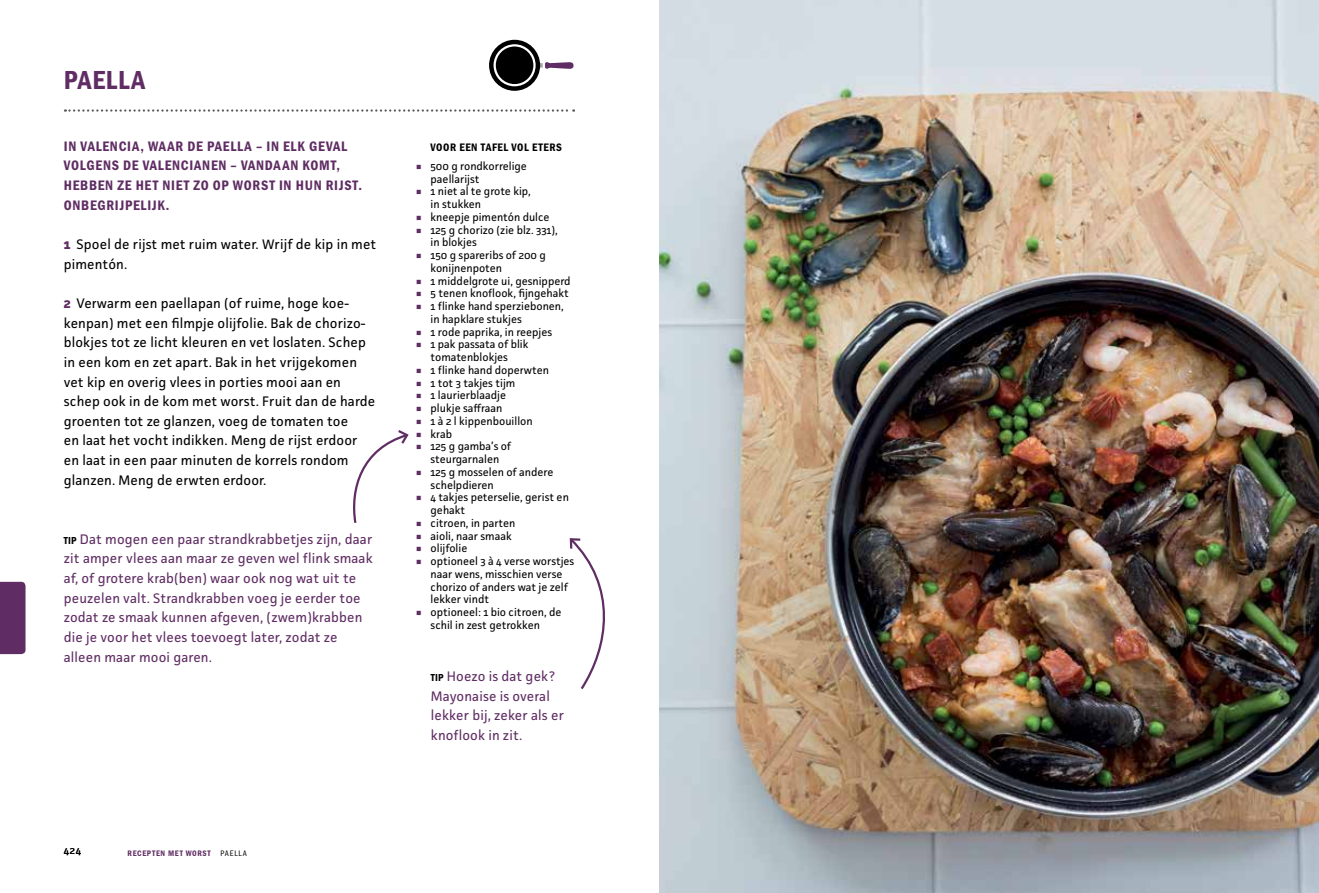
<style>
.page{position:relative;width:1319px;height:893px;background:#fff}
.page>*{position:absolute;margin:0;border:0;box-sizing:border-box;transform-origin:0 0}
.t1{font:39.15px "Franklin Gothic URW Con Boo";color:#5f2d63;scale:1.15 1}
.t2{font:27px "Franklin Gothic URW Con Dem";letter-spacing:.025em;color:#5f2d63}
.t3{font:14.25px/19.6px "Franklin Gothic URW Con Dem";letter-spacing:.05em;color:#5f2d63}
.t4{font:13.8px/19.6px "Facit";letter-spacing:.01em;color:#000}
.t5{font:13.8px/19.6px "Facit";letter-spacing:.01em;color:#5f2d63}
.t6{font:11.25px/12.8px "Facit";color:#000}
.t7{font:11.25px "Franklin Gothic URW Con Dem";letter-spacing:.05em;color:#000}
.t8{font:10.95px "Facit";color:#000}
.t9{font:8.25px "Franklin Gothic URW Con Dem";letter-spacing:.075em;color:#5f2d63}
.s1{font-weight:700;font-size:14.1px;color:#5f2d63}
.s2{font-family:"Franklin Gothic URW Con Dem";font-size:10.5px;color:#000}
.s3{font-family:"Franklin Gothic URW Con Boo";color:#000}
</style>
<div class="page">
<div style="left:0;top:582px;width:26px;height:72px;background:#5f2d63"></div>
<svg style="left:65px;top:109px;width:509px;height:3px"></svg>
<svg style="left:569px;top:538px;width:36px;height:151px"></svg>
<svg style="left:540px;top:62px;width:34px;height:7px"></svg>
<svg style="left:489px;top:40px;width:51px;height:51px;background:#171717"></svg>
<div style="left:493px;top:44px;width:42px;height:42px;border:2px solid #fff;border-radius:50%"></div>
<img style="left:659px;top:0;width:659px;height:893px">
<svg style="left:353px;top:430px;width:56px;height:93px"></svg>
<h2 class="t2" style="left:64px;top:62px;width:83px">PAELLA</h2>
<p class="t3" style="left:64px;top:136px;width:300px">IN VALENCIA, WAAR DE PAELLA – IN ELK GEVAL VOLGENS DE VALENCIANEN – VANDAAN KOMT, HEBBEN ZE HET NIET ZO OP WORST IN HUN RIJST.<br>ONBEGRIJPELIJK.</p>
<p class="t4" style="left:64px;top:234px;width:314px"><span class="s1">1</span> Spoel de rijst met ruim water. Wrijf de kip in met pimentón.</p>
<p class="t4" style="left:64px;top:293px;width:313px"><span class="s1">2</span> Verwarm een paellapan (of ruime, hoge koe&shy;kenpan) met een filmpje olijfolie. Bak de chorizo&shy;blokjes tot ze licht kleuren en vet loslaten. Schep in een kom en zet apart. Bak in het vrijgekomen vet kip en overig vlees in porties mooi aan en schep ook in de kom met worst. Fruit dan de harde groenten tot ze glanzen, voeg de tomaten toe<br>en laat het vocht indikken. Meng de rijst erdoor en laat in een paar minuten de korrels rondom glanzen. Meng de erwten erdoor.</p>
<p class="t5" style="left:64px;top:529px;width:310px"><span class="s2">tip</span> Dat mogen een paar strandkrabbetjes zijn, daar zit amper vlees aan maar ze geven wel flink smaak af, of grotere krab(ben) waar ook nog wat uit te peuzelen valt. Strandkrabben voeg je eerder toe zodat ze smaak kunnen afgeven, (zwem)krabben die je voor het vlees toevoegt later, zodat ze alleen maar mooi garen.</p>
<p class="t7" style="left:430px;top:140px;width:133px">VOOR EEN TAFEL VOL ETERS</p>
<h1 class="t1" style="left:413px;top:140px;width:11px">·</h1>
<p class="t6" style="left:430px;top:159px;width:98px">500 g rondkorrelige paellarijst</p>
<h1 class="t1" style="left:413px;top:165px;width:11px">·</h1>
<p class="t6" style="left:430px;top:185px;width:102px">1 niet al te grote kip, in stukken</p>
<h1 class="t1" style="left:413px;top:191px;width:11px">·</h1>
<p class="t6" style="left:430px;top:210px;width:120px">kneepje pimentón dulce</p>
<h1 class="t1" style="left:413px;top:204px;width:11px">·</h1>
<p class="t6" style="left:430px;top:223px;width:129px">125 g chorizo (zie blz. 331), in blokjes</p>
<h1 class="t1" style="left:413px;top:229px;width:11px">·</h1>
<p class="t6" style="left:430px;top:249px;width:117px">150 g spareribs of 200 g konijnenpoten</p>
<h1 class="t1" style="left:413px;top:255px;width:11px">·</h1>
<p class="t6" style="left:430px;top:274px;width:141px">1 middelgrote ui, gesnipperd</p>
<h1 class="t1" style="left:413px;top:267px;width:11px">·</h1>
<p class="t6" style="left:430px;top:287px;width:140px">5 tenen knoflook, fijngehakt</p>
<h1 class="t1" style="left:413px;top:280px;width:11px">·</h1>
<p class="t6" style="left:430px;top:300px;width:135px">1 flinke hand sperziebonen, in hapklare stukjes</p>
<h1 class="t1" style="left:413px;top:306px;width:11px">·</h1>
<p class="t6" style="left:430px;top:325px;width:123px">1 rode paprika, in reepjes</p>
<h1 class="t1" style="left:413px;top:318px;width:11px">·</h1>
<p class="t6" style="left:430px;top:338px;width:99px">1 pak passata of blik tomatenblokjes</p>
<h1 class="t1" style="left:413px;top:344px;width:11px">·</h1>
<p class="t6" style="left:430px;top:363px;width:120px">1 flinke hand doperwten</p>
<h1 class="t1" style="left:413px;top:357px;width:11px">·</h1>
<p class="t6" style="left:430px;top:376px;width:86px">1 tot 3 takjes tijm</p>
<h1 class="t1" style="left:413px;top:369px;width:11px">·</h1>
<p class="t6" style="left:430px;top:389px;width:77px">1 laurierblaadje</p>
<h1 class="t1" style="left:413px;top:382px;width:11px">·</h1>
<p class="t6" style="left:430px;top:402px;width:73px">plukje saffraan</p>
<h1 class="t1" style="left:413px;top:395px;width:11px">·</h1>
<p class="t6" style="left:430px;top:414px;width:104px">1 à 2 l kippenbouillon</p>
<h1 class="t1" style="left:413px;top:408px;width:11px">·</h1>
<p class="t6" style="left:430px;top:427px;width:23px">krab</p>
<h1 class="t1" style="left:413px;top:420px;width:11px">·</h1>
<p class="t6" style="left:430px;top:440px;width:82px">125 g gamba’s of steurgarnalen</p>
<h1 class="t1" style="left:413px;top:446px;width:11px">·</h1>
<p class="t6" style="left:430px;top:465px;width:124px">125 g mosselen of andere schelpdieren</p>
<h1 class="t1" style="left:413px;top:471px;width:11px">·</h1>
<p class="t6" style="left:430px;top:491px;width:140px">4 takjes peterselie, gerist en gehakt</p>
<h1 class="t1" style="left:413px;top:497px;width:11px">·</h1>
<p class="t6" style="left:430px;top:516px;width:86px">citroen, in parten</p>
<h1 class="t1" style="left:413px;top:510px;width:11px">·</h1>
<p class="t6" style="left:430px;top:529px;width:83px">aioli, naar smaak</p>
<h1 class="t1" style="left:413px;top:522px;width:11px">·</h1>
<p class="t6" style="left:430px;top:542px;width:38px">olijfolie</p>
<h1 class="t1" style="left:413px;top:535px;width:11px">·</h1>
<p class="t6" style="left:430px;top:555px;width:145px">optioneel 3 à 4 verse worstjes naar wens, misschien verse chorizo of anders wat je zelf lekker vindt</p>
<h1 class="t1" style="left:413px;top:586px;width:11px">·</h1>
<p class="t6" style="left:430px;top:606px;width:132px">optioneel: 1 bio citroen, de schil in zest getrokken</p>
<p class="t5" style="left:431px;top:666px;width:135px"><span class="s2">tip</span> Hoezo is dat gek?<br>Mayonaise is overal lekker bij, zeker als er knoflook in zit.</p>
<p class="t8" style="left:64px;top:843px;width:19px">424</p>
<p class="t9" style="left:128px;top:847px;width:103px">RECEPTEN MET WORST <span class="s3">PAELLA</span></p>
</div>
